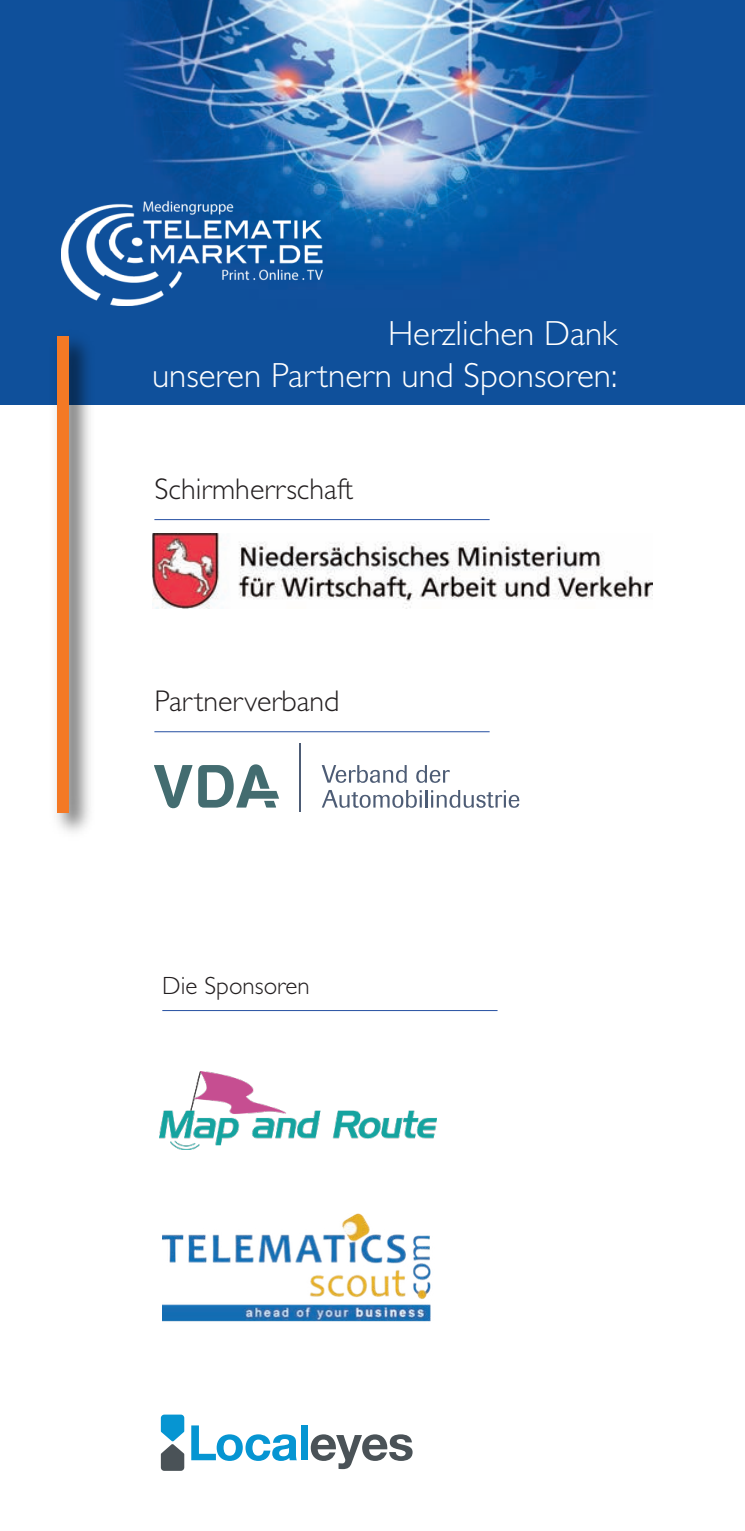
<style>
.page{position:relative;width:745px;height:1531px;background:#fff}
.page>*{position:absolute;margin:0;border:0;box-sizing:border-box;transform-origin:0 0}
.t1{font:300 35px/42px "Gill Sans";color:#fff;text-align:right}
.t2{font:300 30px "Gill Sans";color:#231f20}
.t3{font:300 25px "Gill Sans";color:#231f20}
</style>
<div class="page">
<img style="left:0;top:0;width:744px;height:404px">
<img style="left:160px;top:1071px;width:276px;height:79px">
<img style="left:162px;top:1213px;width:269px;height:109px">
<svg style="left:161px;top:1414px;width:23px;height:57px"></svg>
<svg style="left:191px;top:1425px;width:105px;height:36px"></svg>
<div style="left:300px;top:1425px;width:7px;height:35px;background:#0695d2"></div>
<svg style="left:310px;top:1434px;width:102px;height:35px"></svg>
<img style="left:61px;top:200px;width:263px;height:105px">
<img style="left:46px;top:325px;width:54px;height:507px">
<div style="left:57px;top:336px;width:11px;height:476px;background:#f47925"></div>
<hr style="left:299px;top:744px;width:2px;height:68px;background:#4d5c75">
<svg style="left:321px;top:790px;width:198px;height:18px"></svg>
<svg style="left:321px;top:765px;width:85px;height:18px"></svg>
<svg style="left:416px;top:765px;width:33px;height:18px"></svg>
<svg style="left:154px;top:764px;width:125px;height:45px"></svg>
<img style="left:153px;top:534px;width:498px;height:75px">
<hr style="left:162px;top:1010px;width:335px;height:1px;background:#254fa2">
<hr style="left:154px;top:519px;width:335px;height:1px;background:#254fa2">
<hr style="left:154px;top:731px;width:335px;height:1px;background:#254fa2">
<p class="t1" style="left:152px;top:312px;width:466px">Herzlichen Dank<br>unseren Partnern und Sponsoren:</p>
<p class="t2" style="left:154px;top:471px;width:200px">Schirmherrschaft</p>
<p class="t2" style="left:154px;top:683px;width:186px">Partnerverband</p>
<p class="t3" style="left:162px;top:971px;width:149px">Die Sponsoren</p>
</div>
